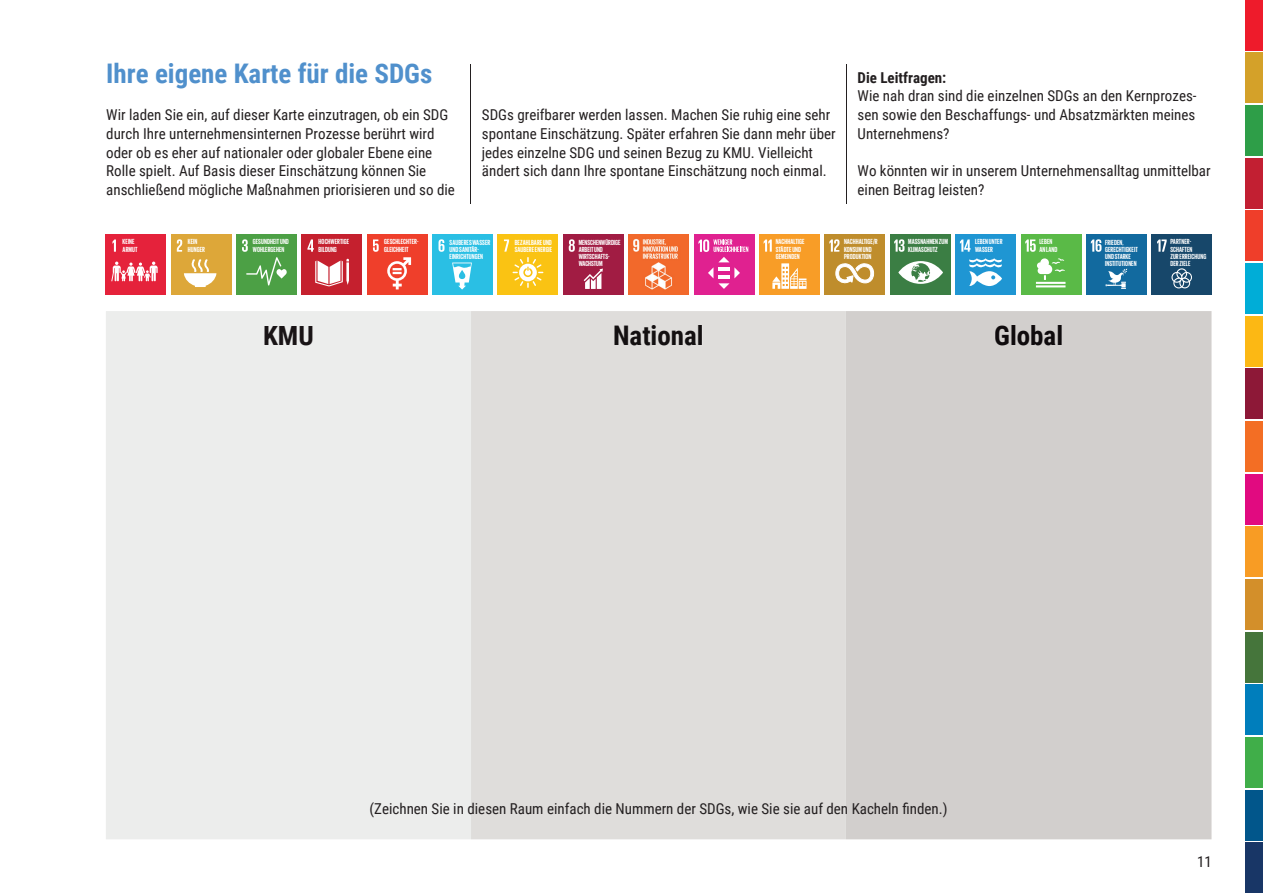
<style>
.page{position:relative;width:1263px;height:893px;background:#fff}
.page>*{position:absolute;margin:0;border:0;box-sizing:border-box;transform-origin:0 0}
.t1{font:700 27px "Roboto Condensed";color:#5090cc}
.t2{font:700 27px "Roboto Condensed";color:#141011}
.t3{font:700 27px "Roboto Condensed";color:#0f0b0d}
.t4{font:700 27px "Roboto Condensed";color:#191416}
.t5{font:15px/18.8px "Roboto Condensed";color:#231f20}
.t6{font:700 15px "Roboto Condensed";color:#231f20}
.t7{font:700 7.5px/7.1px "Giorgio Sans";letter-spacing:.01em;color:#fff}
</style>
<div class="page">
<hr style="left:471px;top:64px;width:1px;height:775px;background:#231f20">
<hr style="left:846px;top:64px;width:1px;height:775px;background:#231f20">
<div style="left:1246px;top:0;width:17px;height:51px;background:#ee1b2b"></div>
<div style="left:1246px;top:53px;width:17px;height:50px;background:#d4a129"></div>
<div style="left:1246px;top:105px;width:17px;height:51px;background:#2e9e48"></div>
<div style="left:1246px;top:158px;width:17px;height:51px;background:#c21f32"></div>
<div style="left:1246px;top:211px;width:17px;height:50px;background:#ef3e2a"></div>
<div style="left:1246px;top:263px;width:17px;height:51px;background:#00add7"></div>
<div style="left:1246px;top:316px;width:17px;height:50px;background:#fcb814"></div>
<div style="left:1246px;top:369px;width:17px;height:50px;background:#8d1837"></div>
<div style="left:1246px;top:421px;width:17px;height:51px;background:#f36e24"></div>
<div style="left:1246px;top:474px;width:17px;height:50px;background:#e10a80"></div>
<div style="left:1246px;top:526px;width:17px;height:51px;background:#f89c24"></div>
<div style="left:1246px;top:579px;width:17px;height:51px;background:#d38f2a"></div>
<div style="left:1246px;top:632px;width:17px;height:50px;background:#45753b"></div>
<div style="left:1246px;top:684px;width:17px;height:51px;background:#007ebc"></div>
<div style="left:1246px;top:737px;width:17px;height:51px;background:#40ae49"></div>
<div style="left:1246px;top:790px;width:17px;height:50px;background:#01568b"></div>
<div style="left:1246px;top:842px;width:17px;height:51px;background:#183666"></div>
<div style="left:106px;top:204px;width:1105px;height:638px;background:#fff"></div>
<div style="left:106px;top:311px;width:365px;height:528px;background:#ecedec"></div>
<div style="left:265px;top:326px;width:47px;height:20px;background:#ecedec"></div>
<div style="left:471px;top:311px;width:375px;height:528px;background:#dfdddb"></div>
<div style="left:615px;top:325px;width:87px;height:21px;background:#dfdddb"></div>
<div style="left:846px;top:311px;width:365px;height:528px;background:#d2cfcd"></div>
<div style="left:995px;top:325px;width:66px;height:21px;background:#d2cfcd"></div>
<div style="left:105px;top:234px;width:61px;height:61px;background:#e5223b"></div>
<svg style="left:112px;top:239px;width:4px;height:13px"></svg>
<svg style="left:111px;top:262px;width:47px;height:20px"></svg>
<div style="left:171px;top:234px;width:60px;height:61px;background:#dda739"></div>
<svg style="left:177px;top:239px;width:5px;height:13px"></svg>
<svg style="left:184px;top:259px;width:32px;height:28px"></svg>
<div style="left:236px;top:234px;width:61px;height:61px;background:#4ca045"></div>
<svg style="left:242px;top:239px;width:45px;height:46px"></svg>
<div style="left:302px;top:234px;width:60px;height:61px;background:#c5202e"></div>
<svg style="left:307px;top:239px;width:7px;height:13px"></svg>
<svg style="left:315px;top:259px;width:34px;height:27px"></svg>
<div style="left:367px;top:234px;width:60px;height:61px;background:#ef3f2b"></div>
<svg style="left:373px;top:239px;width:6px;height:13px"></svg>
<svg style="left:387px;top:257px;width:24px;height:32px"></svg>
<div style="left:432px;top:234px;width:61px;height:61px;background:#2abfe4"></div>
<svg style="left:438px;top:239px;width:6px;height:13px"></svg>
<svg style="left:452px;top:263px;width:20px;height:27px"></svg>
<div style="left:498px;top:234px;width:60px;height:61px;background:#fac313"></div>
<svg style="left:504px;top:239px;width:39px;height:49px"></svg>
<div style="left:563px;top:234px;width:60px;height:61px;background:#a11c43"></div>
<svg style="left:569px;top:239px;width:6px;height:13px"></svg>
<svg style="left:584px;top:269px;width:19px;height:20px"></svg>
<img style="left:628px;top:234px;width:61px;height:61px">
<div style="left:759px;top:234px;width:61px;height:61px;background:#f89d27"></div>
<svg style="left:764px;top:239px;width:8px;height:13px"></svg>
<svg style="left:772px;top:263px;width:34px;height:26px"></svg>
<div style="left:825px;top:234px;width:60px;height:61px;background:#bf8d2c"></div>
<svg style="left:829px;top:239px;width:10px;height:13px"></svg>
<svg style="left:835px;top:263px;width:39px;height:21px"></svg>
<div style="left:890px;top:234px;width:60px;height:61px;background:#3b7e44"></div>
<svg style="left:894px;top:239px;width:10px;height:13px"></svg>
<svg style="left:898px;top:261px;width:45px;height:23px"></svg>
<div style="left:955px;top:234px;width:61px;height:61px;background:#1f96d3"></div>
<svg style="left:960px;top:239px;width:10px;height:13px"></svg>
<svg style="left:969px;top:258px;width:33px;height:28px"></svg>
<div style="left:1021px;top:234px;width:60px;height:61px;background:#5aba47"></div>
<svg style="left:1025px;top:239px;width:11px;height:13px"></svg>
<hr style="left:1036px;top:282px;width:29px;height:2px;background:#fff">
<hr style="left:1036px;top:285px;width:29px;height:2px;background:#fff">
<svg style="left:1037px;top:258px;width:28px;height:22px"></svg>
<div style="left:1086px;top:234px;width:60px;height:61px;background:#126a9f"></div>
<svg style="left:1091px;top:239px;width:10px;height:13px"></svg>
<svg style="left:1105px;top:269px;width:22px;height:20px"></svg>
<div style="left:1151px;top:234px;width:61px;height:61px;background:#17476a"></div>
<svg style="left:1157px;top:239px;width:10px;height:13px"></svg>
<svg style="left:1171px;top:268px;width:21px;height:20px"></svg>
<div style="left:694px;top:234px;width:60px;height:61px;background:#e02190"></div>
<svg style="left:698px;top:239px;width:50px;height:50px"></svg>
<h1 class="t1" style="left:106px;top:54px;width:327px">Ihre eigene Karte für die SDGs</h1>
<p class="t5" style="left:106px;top:105px;width:350px">Wir laden Sie ein, auf dieser Karte einzutragen, ob ein SDG durch Ihre unternehmensinternen Prozesse berührt wird oder ob es eher auf nationaler oder globaler Ebene eine Rolle spielt. Auf Basis dieser Einschätzung können Sie anschließend mögliche Maßnahmen priorisieren und so die</p>
<p class="t5" style="left:482px;top:105px;width:355px">SDGs greifbarer werden lassen. Machen Sie ruhig eine sehr spontane Einschätzung. Später erfahren Sie dann mehr über jedes einzelne SDG und seinen Bezug zu KMU. Vielleicht ändert sich dann Ihre spontane Einschätzung noch einmal.</p>
<p class="t6" style="left:857px;top:67px;width:90px">Die Leitfragen:</p>
<p class="t5" style="left:857px;top:86px;width:340px;text-align:justify">Wie nah dran sind die einzelnen SDGs an den Kernprozes&shy;sen sowie den Beschaffungs- und Absatzmärkten meines Unternehmens?</p>
<p class="t5" style="left:857px;top:161px;width:355px">Wo könnten wir in unserem Unternehmensalltag unmittelbar einen Beitrag leisten?</p>
<p class="t7" style="left:123px;top:238px;width:16px">KEINE<br>ARMUT</p>
<p class="t7" style="left:188px;top:238px;width:19px">KEIN<br>HUNGER</p>
<p class="t7" style="left:253px;top:238px;width:38px">GESUNDHEIT UND<br>WOHLERGEHEN</p>
<p class="t7" style="left:319px;top:238px;width:32px">HOCHWERTIGE<br>BILDUNG</p>
<p class="t7" style="left:384px;top:238px;width:36px">GESCHLECHTER-<br>GLEICHHEIT</p>
<p class="t7" style="left:449px;top:238px;width:42px">SAUBERES WASSER<br>UND SANITÄR-<br>EINRICHTUNGEN</p>
<p class="t7" style="left:515px;top:238px;width:39px">BEZAHLBARE UND<br>SAUBERE ENERGIE</p>
<p class="t7" style="left:579px;top:238px;width:43px">MENSCHENWÜRDIGE<br>ARBEIT UND<br>WIRTSCHAFTS-<br>WACHSTUM</p>
<p class="t7" style="left:776px;top:238px;width:30px">NACHHALTIGE<br>STÄDTE UND<br>GEMEINDEN</p>
<p class="t7" style="left:844px;top:238px;width:35px">NACHHALTIGE/R<br>KONSUM UND<br>PRODUKTION</p>
<p class="t7" style="left:908px;top:238px;width:41px">MASSNAHMEN ZUM<br>KLIMASCHUTZ</p>
<p class="t7" style="left:975px;top:238px;width:29px">LEBEN UNTER<br>WASSER</p>
<p class="t7" style="left:1039px;top:238px;width:19px">LEBEN<br>AN LAND</p>
<p class="t7" style="left:1105px;top:238px;width:34px">FRIEDEN,<br>GERECHTIGKEIT<br>UND STARKE<br>INSTITUTIONEN</p>
<p class="t7" style="left:1170px;top:238px;width:37px">PARTNER-<br>SCHAFTEN<br>ZUR ERREICHUNG<br>DER ZIELE</p>
<h1 class="t4" style="left:263px;top:317px;width:52px">KMU</h1>
<h1 class="t2" style="left:613px;top:317px;width:92px">National</h1>
<h1 class="t3" style="left:994px;top:317px;width:70px">Global</h1>
<p class="t5" style="left:369px;top:799px;width:579px">(Zeichnen Sie in diesen Raum einfach die Nummern der SDGs, wie Sie sie auf den Kacheln finden.)</p>
<p class="t5" style="left:1197px;top:852px;width:16px">11</p>
</div>
